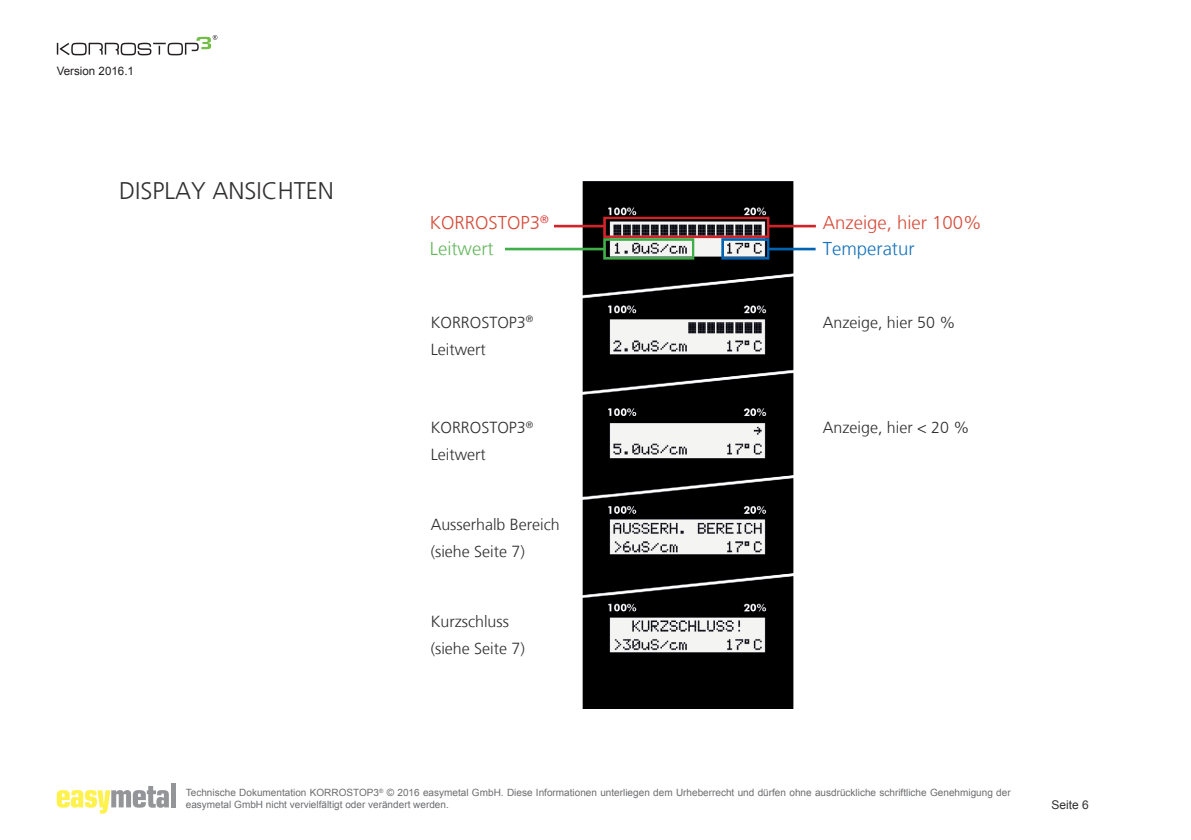
<style>
.page{position:relative;width:1191px;height:840px;background:#fff}
.page>*{position:absolute;margin:0;border:0;box-sizing:border-box;transform-origin:0 0}
.t1{font:300 24px "Frutiger LT";color:#312f30}
.t2{font:300 18.6px/26px "Frutiger LT";color:#d64c3a}
.t3{font:300 18.6px "Frutiger LT";color:#1672ba}
.t4{font:300 16px/26.8px "Frutiger LT";color:#312f30}
.t5{font:12px "Arial";color:#312f30}
.t6{font:11.6px "Arial";color:#231f20}
.t7{font:10px/12px "Arial";color:#6c6d70}
.s1{color:#65b75d}
</style>
<div class="page">
<svg style="left:57px;top:35px;width:160px;height:20px"></svg>
<svg style="left:57px;top:786px;width:112px;height:27px"></svg>
<div style="left:171px;top:782px;width:5px;height:25px;background:#939598"></div>
<img style="left:581px;top:181px;width:213px;height:527px">
<div style="left:603px;top:216px;width:166px;height:22px;border:3px solid #d1232a"></div>
<div style="left:603px;top:238px;width:91px;height:21px;border:3px solid #40ae49"></div>
<div style="left:721px;top:238px;width:48px;height:21px;border:3px solid #0164b2"></div>
<hr style="left:505px;top:247px;width:100px;height:3px;background:#40ae49">
<hr style="left:554px;top:225px;width:51px;height:2px;background:#d1232a">
<hr style="left:767px;top:247px;width:48px;height:3px;background:#0164b2">
<hr style="left:768px;top:225px;width:48px;height:2px;background:#d1232a">
<p class="t6" style="left:57px;top:63px;width:79px">Version 2016.1</p>
<h1 class="t1" style="left:119px;top:177px;width:216px">DISPLAY ANSICHTEN</h1>
<h2 class="t2" style="left:430px;top:210px;width:120px">KORROSTOP3<sup>®<br></sup><span class="s1">Leitwert</span></h2>
<h3 class="t4" style="left:431px;top:309px;width:104px">KORROSTOP3<sup>®<br></sup>Leitwert</h3>
<h3 class="t4" style="left:431px;top:414px;width:104px">KORROSTOP3<sup>®<br></sup>Leitwert</h3>
<h3 class="t4" style="left:431px;top:511px;width:130px">Ausserhalb Bereich (siehe Seite 7)</h3>
<h3 class="t4" style="left:431px;top:608px;width:96px">Kurzschluss (siehe Seite 7)</h3>
<h2 class="t2" style="left:823px;top:210px;width:160px">Anzeige, hier 100%</h2>
<h2 class="t3" style="left:823px;top:238px;width:93px">Temperatur</h2>
<h3 class="t4" style="left:823px;top:309px;width:134px">Anzeige, hier 50 %</h3>
<h3 class="t4" style="left:823px;top:414px;width:148px">Anzeige, hier &lt; 20 %</h3>
<p class="t7" style="left:186px;top:786px;width:826px">Technische Dokumentation KORROSTOP3<sup>®</sup> © 2016 easymetal GmbH. Diese Informationen unterliegen dem Urheberrecht und dürfen ohne ausdrückliche schriftliche Genehmigung der easymetal GmbH nicht vervielfältigt oder verändert werden.</p>
<p class="t5" style="left:1051px;top:796px;width:39px">Seite 6</p>
</div>
